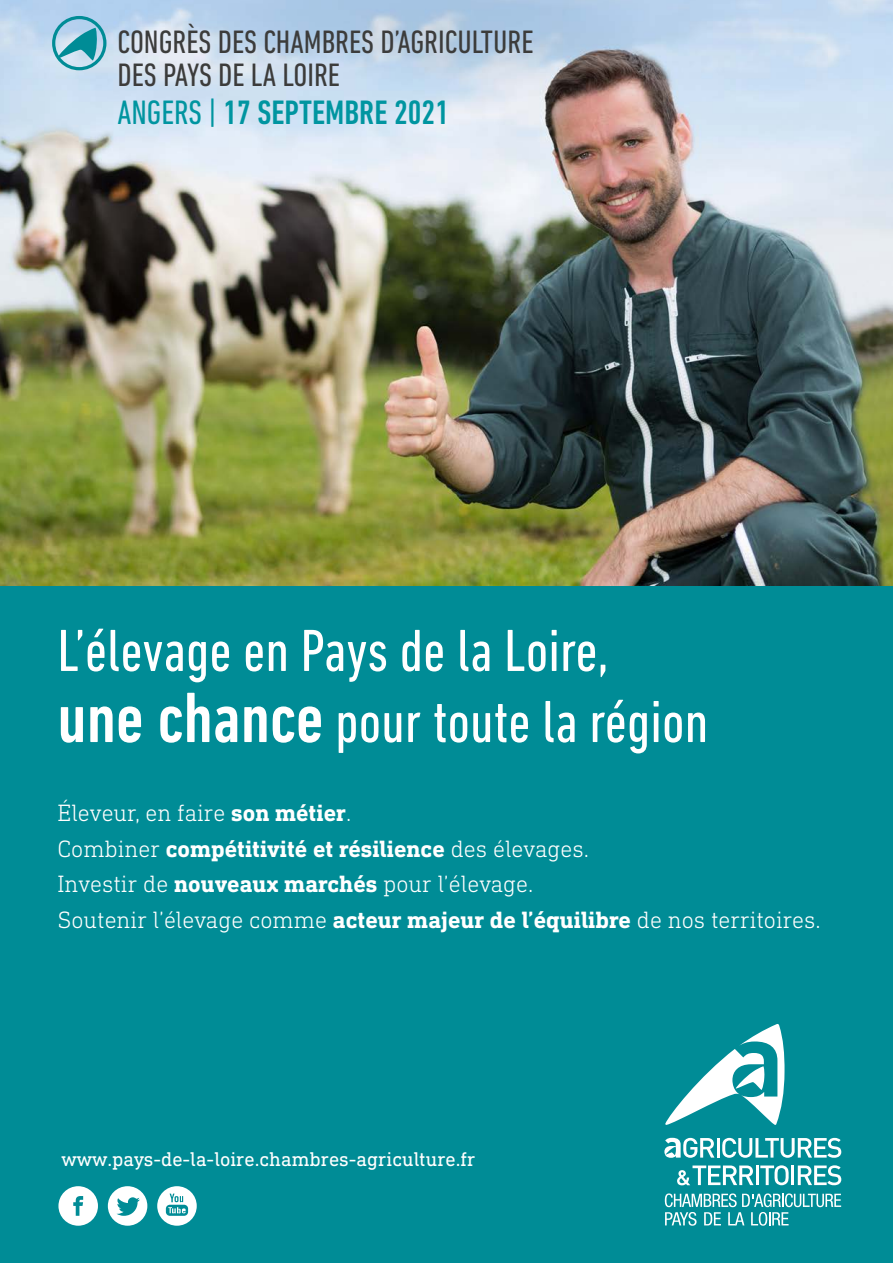
<style>
.page{position:relative;width:893px;height:1263px;background:#fff}
.page>*{position:absolute;margin:0;border:0;box-sizing:border-box;transform-origin:0 0}
.t1{font:condensed 60.45px/71.1px "DIN Next LT Pro";color:#fff}
.t2{font:500 condensed 34.5px "DIN Next LT Pro";color:#0095a0}
.t3{font:condensed 33px/33px "DIN Next LT Pro";color:#3c3c3b}
.t4{font:300 24px/35.5px "DIN Next Slab Pro";color:#fff}
.t5{font:20.25px "DIN Next Slab Pro";color:#fff}
.s1{font-weight:400}
.s2{font-weight:500;font-size:72.45px}
.s3{font-weight:700}
</style>
<div class="page">
<img style="left:0;top:0;width:893px;height:587px">
<div style="left:0;top:587px;width:893px;height:676px;background:#008c96"></div>
<div style="left:52px;top:16px;width:54px;height:54px;border:3px solid #008c96;border-radius:50%"></div>
<svg style="left:57px;top:28px;width:40px;height:32px"></svg>
<svg style="left:665px;top:1193px;width:176px;height:33px"></svg>
<svg style="left:677px;top:1165px;width:76px;height:20px"></svg>
<hr style="left:756px;top:1165px;width:3px;height:20px;background:#fff">
<svg style="left:760px;top:1165px;width:29px;height:20px"></svg>
<hr style="left:791px;top:1165px;width:3px;height:20px;background:#fff">
<svg style="left:798px;top:1165px;width:43px;height:20px"></svg>
<svg style="left:664px;top:1138px;width:50px;height:20px"></svg>
<hr style="left:716px;top:1138px;width:3px;height:19px;background:#fff">
<svg style="left:722px;top:1138px;width:119px;height:20px"></svg>
<svg style="left:665px;top:1024px;width:120px;height:101px"></svg>
<div style="left:58px;top:1186px;width:40px;height:40px;background:#fff;border-radius:50%"></div>
<svg style="left:73px;top:1196px;width:10px;height:20px"></svg>
<div style="left:108px;top:1186px;width:39px;height:40px;background:#fff;border-radius:50%"></div>
<svg style="left:116px;top:1197px;width:24px;height:19px"></svg>
<div style="left:157px;top:1186px;width:40px;height:40px;background:#fff;border-radius:50%"></div>
<svg style="left:166px;top:1193px;width:22px;height:23px"></svg>
<h3 class="t3" style="left:117px;top:25px;width:418px">CONGRÈS DES CHAMBRES D’AGRICULTURE<br>DES PAYS DE LA LOIRE</h3>
<h2 class="t2" style="left:117px;top:93px;width:333px"><span class="s1">ANGERS |</span> 17 SEPTEMBRE 2021</h2>
<h1 class="t1" style="left:57px;top:614px;width:652px">L’élevage en Pays de la Loire, <span class="s2">une chance</span> pour toute la région</h1>
<p class="t4" style="left:57px;top:795px;width:765px">Éleveur, en faire <span class="s3">son métier</span>.<br>Combiner <span class="s3">compétitivité et résilience</span> des élevages.<br>Investir de <span class="s3">nouveaux marchés</span> pour l’élevage.<br>Soutenir l’élevage comme <span class="s3">acteur majeur de l’équilibre</span> de nos territoires.</p>
<p class="t5" style="left:61px;top:1148px;width:415px">www.pays-de-la-loire.chambres-agriculture.fr</p>
</div>
